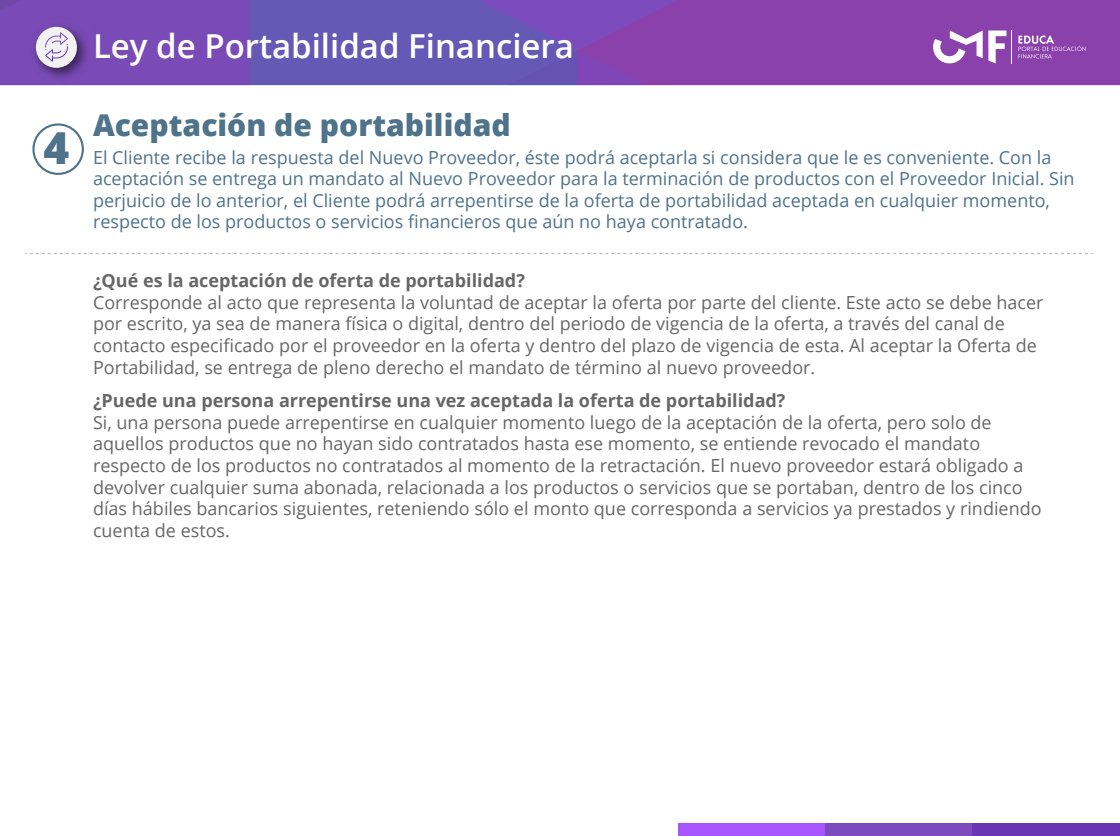
<style>
.page{position:relative;width:1120px;height:836px;background:#fff}
.page>*{position:absolute;margin:0;border:0;box-sizing:border-box;transform-origin:0 0}
.t1{font:800 44.1px "Open Sans";color:#4e738a}
.t2{font:600 33px "Open Sans";color:#fff}
.t3{font:800 30px "Open Sans";color:#4e738a}
.t4{font:18px/21.6px "Open Sans";color:#666}
.t5{font:18px/21.6px "Open Sans";color:#4e738a}
.t6{font:700 18px "Open Sans";color:#666}
</style>
<div class="page">
<div style="left:905px;top:0;width:215px;height:85px;background:#8b41ac"></div>
<svg style="left:0;top:0;width:905px;height:85px;background:#7a4eb3"></svg>
<div style="left:32px;top:123px;width:52px;height:52px;border:2px solid #4e738a;border-radius:50%"></div>
<hr style="left:1011px;top:30px;width:1px;height:33px;background:#fff">
<svg style="left:933px;top:30px;width:49px;height:33px"></svg>
<svg style="left:1018px;top:35px;width:67px;height:23px;background:#9d5fb9"></svg>
<svg style="left:988px;top:30px;width:18px;height:33px"></svg>
<svg style="left:25px;top:253px;width:1068px;height:1px"></svg>
<div style="left:679px;top:823px;width:147px;height:12px;background:#a655ff"></div>
<div style="left:825px;top:823px;width:148px;height:12px;background:#7c4cbf"></div>
<div style="left:972px;top:823px;width:148px;height:12px;background:#6935b2"></div>
<h1 class="t1" style="left:44px;top:115px;width:27px">4</h1>
<h2 class="t2" style="left:93px;top:23px;width:482px">Ley de Portabilidad Financiera</h2>
<h3 class="t3" style="left:93px;top:102px;width:419px">Aceptación de portabilidad</h3>
<p class="t5" style="left:93px;top:146px;width:983px">El Cliente recibe la respuesta del Nuevo Proveedor, éste podrá aceptarla si considera que le es conveniente. Con la aceptación se entrega un mandato al Nuevo Proveedor para la terminación de productos con el Proveedor Inicial. Sin perjuicio de lo anterior, el Cliente podrá arrepentirse de la oferta de portabilidad aceptada en cualquier momento, respecto de los productos o servicios financieros que aún no haya contratado.</p>
<p class="t6" style="left:93px;top:268px;width:433px">¿Qué es la aceptación de oferta de portabilidad?</p>
<p class="t4" style="left:93px;top:291px;width:952px">Corresponde al acto que representa la voluntad de aceptar la oferta por parte del cliente. Este acto se debe hacer por escrito, ya sea de manera física o digital, dentro del periodo de vigencia de la oferta, a través del canal de contacto especificado por el proveedor en la oferta y dentro del plazo de vigencia de esta. Al aceptar la Oferta de Portabilidad, se entrega de pleno derecho el mandato de término al nuevo proveedor.</p>
<p class="t6" style="left:93px;top:388px;width:694px">¿Puede una persona arrepentirse una vez aceptada la oferta de portabilidad?</p>
<p class="t4" style="left:93px;top:411px;width:950px">Si, una persona puede arrepentirse en cualquier momento luego de la aceptación de la oferta, pero solo de aquellos productos que no hayan sido contratados hasta ese momento, se entiende revocado el mandato respecto de los productos no contratados al momento de la retractación. El nuevo proveedor estará obligado a devolver cualquier suma abonada, relacionada a los productos o servicios que se portaban, dentro de los cinco días hábiles bancarios siguientes, reteniendo sólo el monto que corresponda a servicios ya prestados y rindiendo cuenta de estos.</p>
</div>
